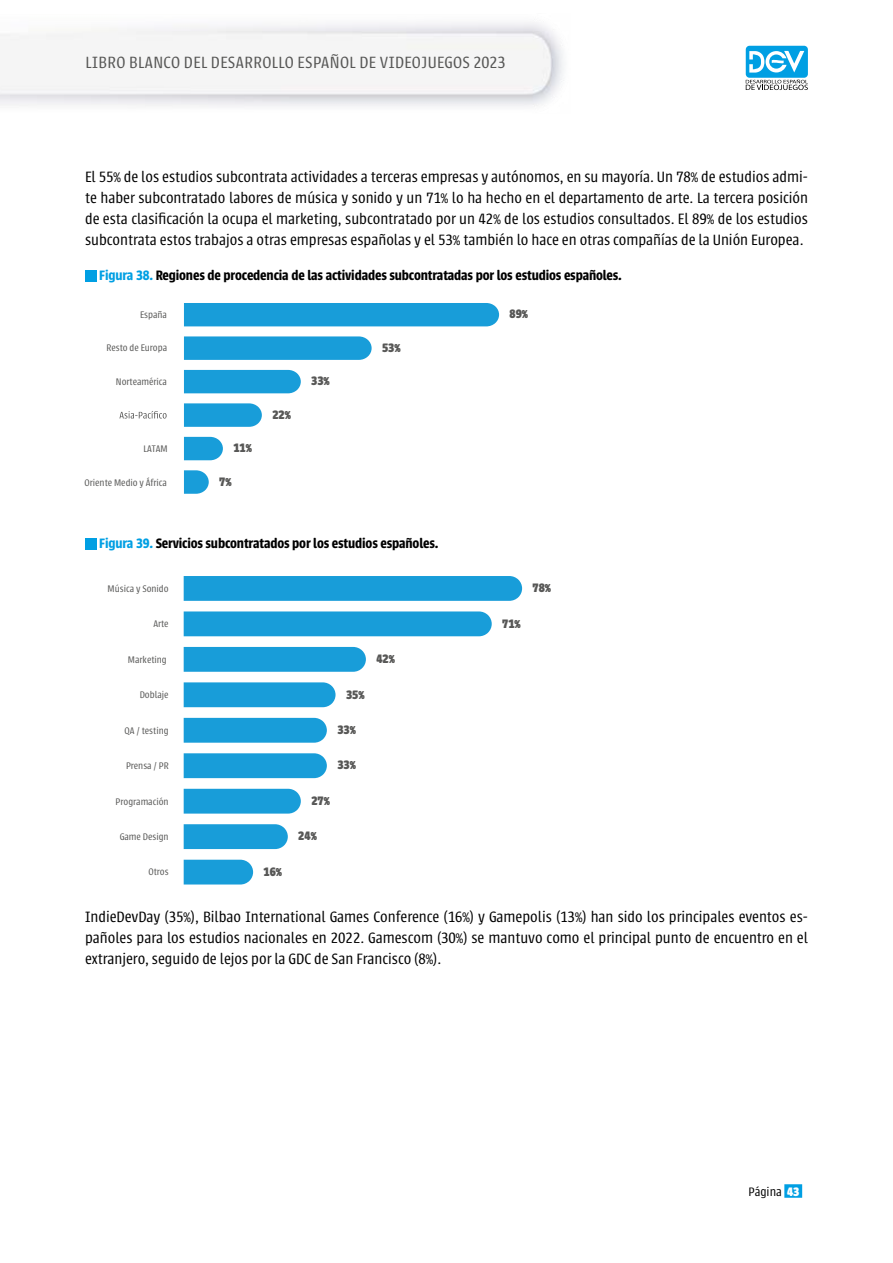
<style>
.page{position:relative;width:893px;height:1263px;background:#fff}
.page>*{position:absolute;margin:0;border:0;box-sizing:border-box;transform-origin:0 0}
.t1{font:300 18px "Urbana";letter-spacing:.025em;color:#575756}
.TEXTO_GENERAL{font:300 16.5px/21px "Urbana";color:#000;text-align:justify}
.GRAFICO{font:600 15px "Urbana";letter-spacing:-.01em;color:#000}
.t2{font:700 13.5px "Urbana";color:#575756}
.t3{font:300 13.5px "Urbana";color:#000}
.t4{font:300 10.5px "Urbana";color:#575756}
.s1{color:#009fe3}
.s2{font-weight:700;color:#fff}
</style>
<div class="page">
<img style="left:0;top:22px;width:564px;height:85px">
<div style="left:784px;top:1184px;width:18px;height:14px;background:#009fe3"></div>
<div style="left:746px;top:46px;width:62px;height:32px;background:#009fe3;border-radius:4px"></div>
<svg style="left:749px;top:51px;width:55px;height:22px"></svg>
<svg style="left:746px;top:79px;width:62px;height:11px"></svg>
<div style="left:85px;top:270px;width:12px;height:11px;background:#009fe3"></div>
<div style="left:184px;top:303px;width:315px;height:23px;background:#189dd9"></div>
<svg style="left:184px;top:336px;width:188px;height:24px;background:#21a0da"></svg>
<div style="left:184px;top:370px;width:117px;height:23px;background:#189dd9"></div>
<svg style="left:184px;top:403px;width:78px;height:24px;background:#25a2db"></svg>
<svg style="left:184px;top:437px;width:39px;height:23px"></svg>
<svg style="left:184px;top:470px;width:25px;height:24px"></svg>
<svg style="left:119px;top:411px;width:48px;height:8px"></svg>
<div style="left:85px;top:538px;width:12px;height:12px;background:#009fe3"></div>
<div style="left:184px;top:576px;width:338px;height:25px;background:#189dd9"></div>
<div style="left:184px;top:611px;width:308px;height:25px;background:#189dd9"></div>
<div style="left:184px;top:647px;width:182px;height:25px;background:#189dd9"></div>
<div style="left:184px;top:682px;width:152px;height:25px;background:#189dd9"></div>
<div style="left:184px;top:718px;width:143px;height:25px;background:#189dd9"></div>
<div style="left:184px;top:753px;width:143px;height:25px;background:#189dd9"></div>
<div style="left:184px;top:789px;width:117px;height:24px;background:#189dd9"></div>
<svg style="left:184px;top:824px;width:104px;height:25px;background:#20a0da"></svg>
<div style="left:184px;top:860px;width:69px;height:24px;background:#189dd9"></div>
<p class="t1" style="left:85px;top:53px;width:422px">LIBRO BLANCO DEL DESARROLLO ESPAÑOL DE VIDEOJUEGOS 2023</p>
<p class="TEXTO_GENERAL" style="left:85px;top:167px;width:724px">El 55% de los estudios subcontrata actividades a terceras empresas y autónomos, en su mayoría. Un 78% de estudios admi&shy;te haber subcontratado labores de música y sonido y un 71% lo ha hecho en el departamento de arte. La tercera posición de esta clasificación la ocupa el marketing, subcontratado por un 42% de los estudios consultados. El 89% de los estudios subcontrata estos trabajos a otras empresas españolas y el 53% también lo hace en otras compañías de la Unión Europea.</p>
<p class="GRAFICO" style="left:99px;top:267px;width:524px"><span class="s1">Figura 38.</span> Regiones de procedencia de las actividades subcontratadas por los estudios españoles.</p>
<p class="t4" style="left:140px;top:309px;width:29px">España</p>
<p class="t4" style="left:106px;top:342px;width:62px">Resto de Europa</p>
<p class="t4" style="left:116px;top:376px;width:53px">Norteamérica</p>
<p class="t2" style="left:510px;top:306px;width:20px">89%</p>
<p class="t2" style="left:382px;top:340px;width:20px">53%</p>
<p class="t2" style="left:311px;top:373px;width:20px">33%</p>
<p class="t4" style="left:144px;top:443px;width:26px">LATAM</p>
<p class="t4" style="left:85px;top:477px;width:84px">Oriente Medio y África</p>
<p class="t2" style="left:233px;top:440px;width:20px">11%</p>
<p class="t2" style="left:219px;top:474px;width:14px">7%</p>
<p class="t2" style="left:272px;top:407px;width:20px">22%</p>
<p class="GRAFICO" style="left:99px;top:535px;width:341px"><span class="s1">Figura 39.</span> Servicios subcontratados por los estudios españoles.</p>
<p class="t4" style="left:108px;top:583px;width:63px">Música y Sonido</p>
<p class="t4" style="left:153px;top:618px;width:17px">Arte</p>
<p class="t4" style="left:128px;top:654px;width:40px">Marketing</p>
<p class="t4" style="left:140px;top:689px;width:30px">Doblaje</p>
<p class="t4" style="left:125px;top:724px;width:46px">QA / testing</p>
<p class="t4" style="left:126px;top:760px;width:44px">Prensa / PR</p>
<p class="t4" style="left:116px;top:795px;width:55px">Programación</p>
<p class="t4" style="left:120px;top:831px;width:50px">Game Design</p>
<p class="t4" style="left:148px;top:866px;width:22px">Otros</p>
<p class="t2" style="left:533px;top:580px;width:20px">78%</p>
<p class="t2" style="left:502px;top:616px;width:20px">71%</p>
<p class="t2" style="left:376px;top:651px;width:20px">42%</p>
<p class="t2" style="left:346px;top:686px;width:20px">35%</p>
<p class="t2" style="left:337px;top:722px;width:20px">33%</p>
<p class="t2" style="left:337px;top:757px;width:20px">33%</p>
<p class="t2" style="left:311px;top:793px;width:20px">27%</p>
<p class="t2" style="left:298px;top:828px;width:20px">24%</p>
<p class="t2" style="left:264px;top:864px;width:20px">16%</p>
<p class="TEXTO_GENERAL" style="left:85px;top:907px;width:724px">IndieDevDay (35%), Bilbao International Games Conference (16%) y Gamepolis (13%) han sido los principales eventos es&shy;pañoles para los estudios nacionales en 2022. Gamescom (30%) se mantuvo como el principal punto de encuentro en el extranjero, seguido de lejos por la GDC de San Francisco (8%).</p>
<p class="t3" style="left:748px;top:1184px;width:53px">Página <span class="s2">43</span></p>
</div>
